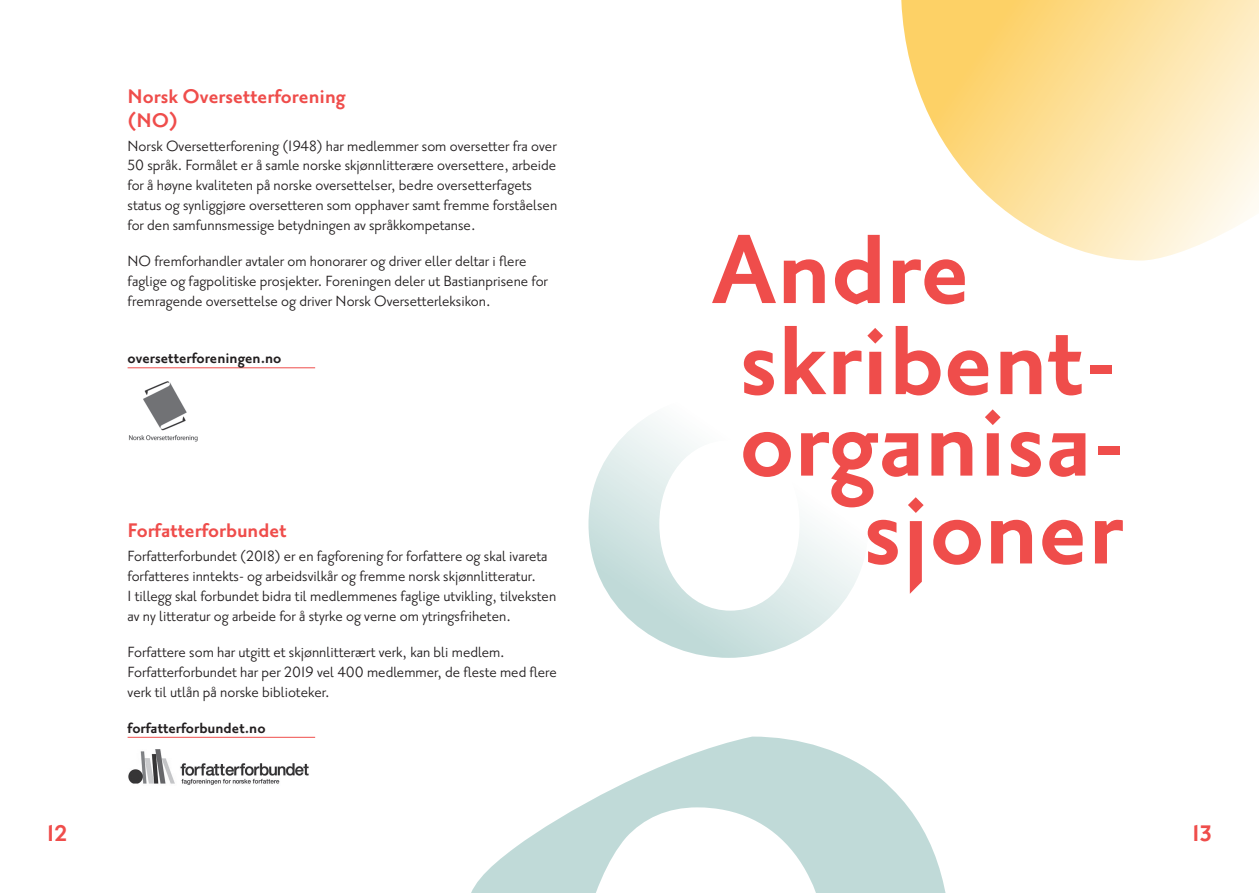
<style>
.page{position:relative;width:1259px;height:893px;background:#fff}
.page>*{position:absolute;margin:0;border:0;box-sizing:border-box;transform-origin:0 0}
.t1{font:700 120px/172.5px "Priori Sans OT";color:#ef4d4b}
.t2{font:700 27.45px "Priori Sans OT";color:#ef4d4b}
.t3{font:700 24px/24px "Priori Sans OT";color:#ef4d4b}
.t4{font:18px/19.8px "Priori Sans OT";color:#231f20}
.t5{font:700 18px "Priori Sans OT";color:#231f20}
</style>
<div class="page">
<svg style="left:471px;top:417px;width:475px;height:476px"></svg>
<hr style="left:128px;top:367px;width:187px;height:1px;background:#ef4d4b">
<hr style="left:128px;top:737px;width:187px;height:1px;background:#ef4d4b">
<svg style="left:901px;top:0;width:358px;height:261px"></svg>
<img style="left:129px;top:381px;width:69px;height:61px">
<img style="left:128px;top:749px;width:181px;height:36px">
<h3 class="t3" style="left:128px;top:85px;width:219px">Norsk Oversetterforening (NO)</h3>
<p class="t4" style="left:128px;top:137px;width:431px">Norsk Oversetterforening (1948) har medlemmer som oversetter fra over 50 språk. Formålet er å samle norske skjønnlitterære oversettere, arbeide for å høyne kvaliteten på norske oversettelser, bedre oversetterfagets status og synliggjøre oversetteren som opphaver samt fremme forståelsen for den samfunnsmessige betydningen av språkkompetanse.</p>
<p class="t4" style="left:128px;top:252px;width:422px">NO fremforhandler avtaler om honorarer og driver eller deltar i flere faglige og fagpolitiske prosjekter. Foreningen deler ut Bastianprisene for fremragende oversettelse og driver Norsk Oversetterleksikon.</p>
<p class="t5" style="left:128px;top:350px;width:155px">oversetterforeningen.no</p>
<h3 class="t3" style="left:128px;top:520px;width:160px">Forfatterforbundet</h3>
<p class="t4" style="left:128px;top:547px;width:430px">Forfatterforbundet (2018) er en fagforening for forfattere og skal ivareta forfatteres inntekts- og arbeidsvilkår og fremme norsk skjønnlitteratur.<br>I tillegg skal forbundet bidra til medlemmenes faglige utvikling, tilveksten av ny litteratur og arbeide for å styrke og verne om ytringsfriheten.</p>
<p class="t4" style="left:128px;top:643px;width:431px">Forfattere som har utgitt et skjønnlitterært verk, kan bli medlem.<br>Forfatterforbundet har per 2019 vel 400 medlemmer, de fleste med flere verk til utlån på norske biblioteker.</p>
<p class="t5" style="left:128px;top:720px;width:139px">forfatterforbundet.no</p>
<h1 class="t1" style="left:711px;top:189px;width:416px">Andre organisa-</h1>
<h1 class="t1" style="left:739px;top:280px;width:379px">skribent-</h1>
<h1 class="t1" style="left:863px;top:450px;width:261px">sjoner</h1>
<h2 class="t2" style="left:47px;top:821px;width:22px">12</h2>
<h2 class="t2" style="left:1192px;top:821px;width:21px">13</h2>
</div>
